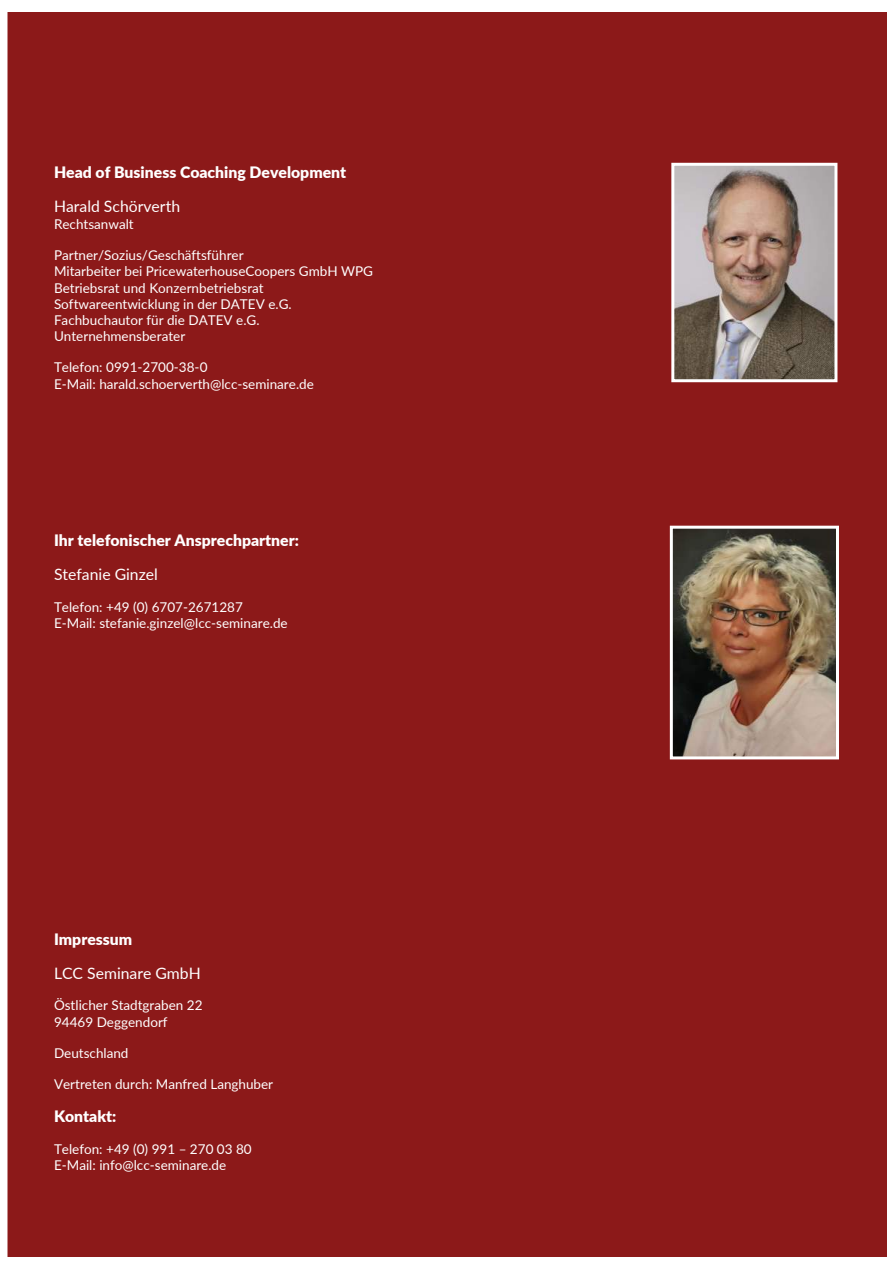
<style>
.page{position:relative;width:893px;height:1263px;background:#fff}
.page>*{position:absolute;margin:0;border:0;box-sizing:border-box;transform-origin:0 0}
.t1{font:900 15.75px "Lato";color:#fff}
.t2{font:15.75px "Lato";color:#fff}
.t3{font:13.5px/16.2px "Lato";color:#fff}
</style>
<div class="page">
<div style="left:7px;top:12px;width:880px;height:1245px;background:#8c1919"></div>
<img style="left:675px;top:167px;width:158px;height:211px">
<div style="left:671px;top:163px;width:166px;height:219px;border:3px solid #fff"></div>
<img style="left:674px;top:530px;width:161px;height:225px">
<div style="left:670px;top:526px;width:169px;height:233px;border:3px solid #fff"></div>
<p class="t1" style="left:54px;top:166px;width:294px">Head of Business Coaching Development</p>
<p class="t2" style="left:54px;top:200px;width:128px">Harald Schörverth</p>
<p class="t3" style="left:54px;top:217px;width:81px">Rechtsanwalt</p>
<p class="t3" style="left:54px;top:248px;width:321px">Partner/Sozius/Geschäftsführer<br>Mitarbeiter bei PricewaterhouseCoopers GmbH WPG Betriebsrat und Konzernbetriebsrat Softwareentwicklung in der DATEV e.G.<br>Fachbuchautor für die DATEV e.G.<br>Unternehmensberater</p>
<p class="t3" style="left:54px;top:360px;width:261px">Telefon: 0991-2700-38-0<br>E-Mail: harald.schoerverth@lcc-seminare.de</p>
<p class="t1" style="left:54px;top:534px;width:246px">Ihr telefonischer Ansprechpartner:</p>
<p class="t2" style="left:54px;top:568px;width:105px">Stefanie Ginzel</p>
<p class="t3" style="left:54px;top:600px;width:235px">Telefon: +49 (0) 6707-2671287<br>E-Mail: stefanie.ginzel@lcc-seminare.de</p>
<p class="t1" style="left:54px;top:932px;width:80px">Impressum</p>
<p class="t2" style="left:54px;top:966px;width:148px">LCC Seminare GmbH</p>
<p class="t3" style="left:54px;top:998px;width:150px">Östlicher Stadtgraben 22<br>94469 Deggendorf</p>
<p class="t3" style="left:54px;top:1045px;width:76px">Deutschland</p>
<p class="t3" style="left:54px;top:1077px;width:221px">Vertreten durch: Manfred Langhuber</p>
<p class="t1" style="left:54px;top:1110px;width:64px">Kontakt:</p>
<p class="t3" style="left:54px;top:1142px;width:199px">Telefon: +49 (0) 991 – 270 03 80<br>E-Mail: info@lcc-seminare.de</p>
</div>
